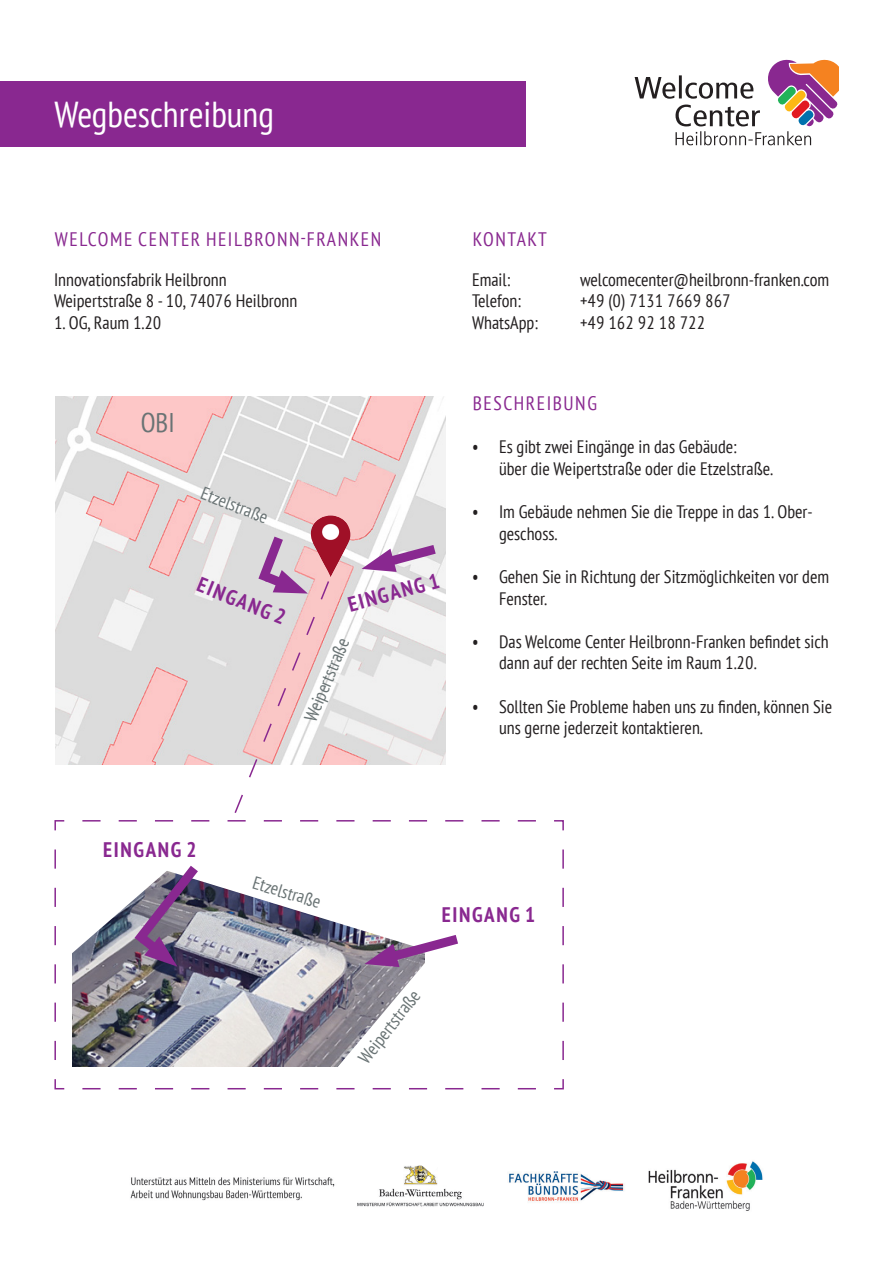
<style>
.page{position:relative;width:893px;height:1263px;background:#fff}
.page>*{position:absolute;margin:0;border:0;box-sizing:border-box;transform-origin:0 0}
.t1{font:condensed 36px "PT Sans";color:#fff}
.t2{font:condensed 27px "PT Sans";color:#697374}
.t3{font:700 condensed 21px "PT Sans";letter-spacing:.08em;color:#892890}
.t4{font:condensed 19.5px "PT Sans";letter-spacing:.08em;color:#892890}
.t5{font:condensed 18px/21.6px "PT Sans";color:#231f20}
.t6{font:condensed 18px "PT Sans";color:#697374}
.s1{font-family:"Arial Narrow";font-stretch:normal}
</style>
<div class="page">
<div style="left:0;top:81px;width:525px;height:66px;background:#892890"></div>
<svg style="left:635px;top:60px;width:204px;height:85px"></svg>
<img style="left:130px;top:1161px;width:633px;height:50px">
<img style="left:55px;top:397px;width:390px;height:130px">
<img style="left:309px;top:515px;width:42px;height:12px">
<svg style="left:324px;top:1161px;width:220px;height:13px"></svg>
<svg style="left:54px;top:820px;width:510px;height:270px"></svg>
<svg style="left:54px;top:527px;width:482px;height:542px"></svg>
<p class="t1" style="left:54px;top:91px;width:221px">Wegbeschreibung</p>
<p class="t4" style="left:55px;top:227px;width:328px">WELCOME CENTER HEILBRONN-FRANKEN</p>
<p class="t5" style="left:54px;top:268px;width:245px">Innovationsfabrik Heilbronn<br>Weipertstra<span class="s1">ß</span>e 8 - 10, 74076 Heilbronn</p>
<p class="t5" style="left:54px;top:311px;width:109px">1. OG, Raum 1.20</p>
<p class="t2" style="left:141px;top:406px;width:35px">OBI</p>
<p class="t6" style="left:206px;top:482px;width:72px;rotate:21deg">Etzelstra<span class="s1">ß</span>e</p>
<p class="t3" style="left:203px;top:570px;width:95px;rotate:22deg">EINGANG 2</p>
<p class="t3" style="left:345px;top:591px;width:95px;rotate:-15deg">EINGANG 1</p>
<p class="t6" style="left:299px;top:716px;width:89px;rotate:-67deg">Weipertstra<span class="s1">ß</span>e</p>
<p class="t4" style="left:473px;top:227px;width:76px">KONTAKT</p>
<p class="t5" style="left:472px;top:268px;width:40px">Email:</p>
<p class="t5" style="left:580px;top:268px;width:251px">welcomecenter@heilbronn-franken.com</p>
<p class="t5" style="left:472px;top:290px;width:51px">Telefon:</p>
<p class="t5" style="left:580px;top:290px;width:152px">+49 (0) 7131 7669 867</p>
<p class="t5" style="left:472px;top:311px;width:68px">WhatsApp:</p>
<p class="t5" style="left:580px;top:311px;width:127px">+49 162 92 18 722</p>
<p class="t4" style="left:473px;top:391px;width:126px">BESCHREIBUNG</p>
<p class="t5" style="left:499px;top:436px;width:275px;text-indent:-27px">• Es gibt zwei Eingänge in das Gebäude:<br>über die Weipertstra<span class="s1">ß</span>e oder die Etzelstra<span class="s1">ß</span>e.</p>
<p class="t5" style="left:499px;top:501px;width:315px;text-indent:-27px">• Im Gebäude nehmen Sie die Treppe in das 1. Ober&shy;geschoss.</p>
<p class="t5" style="left:499px;top:565px;width:332px;text-indent:-27px">• Gehen Sie in Richtung der Sitzmöglichkeiten vor dem<br>Fenster.</p>
<p class="t5" style="left:499px;top:630px;width:331px;text-indent:-27px">• Das Welcome Center Heilbronn-Franken befindet sich dann auf der rechten Seite im Raum 1.20.</p>
<p class="t5" style="left:499px;top:695px;width:335px;text-indent:-27px">• Sollten Sie Probleme haben uns zu finden, können Sie uns gerne jederzeit kontaktieren.</p>
<p class="t3" style="left:103px;top:836px;width:95px">EINGANG 2</p>
<p class="t6" style="left:257px;top:871px;width:72px;rotate:17deg">Etzelstra<span class="s1">ß</span>e</p>
<p class="t3" style="left:442px;top:901px;width:95px">EINGANG 1</p>
<p class="t6" style="left:353px;top:1054px;width:89px;rotate:-52deg">Weipertstra<span class="s1">ß</span>e</p>
</div>
